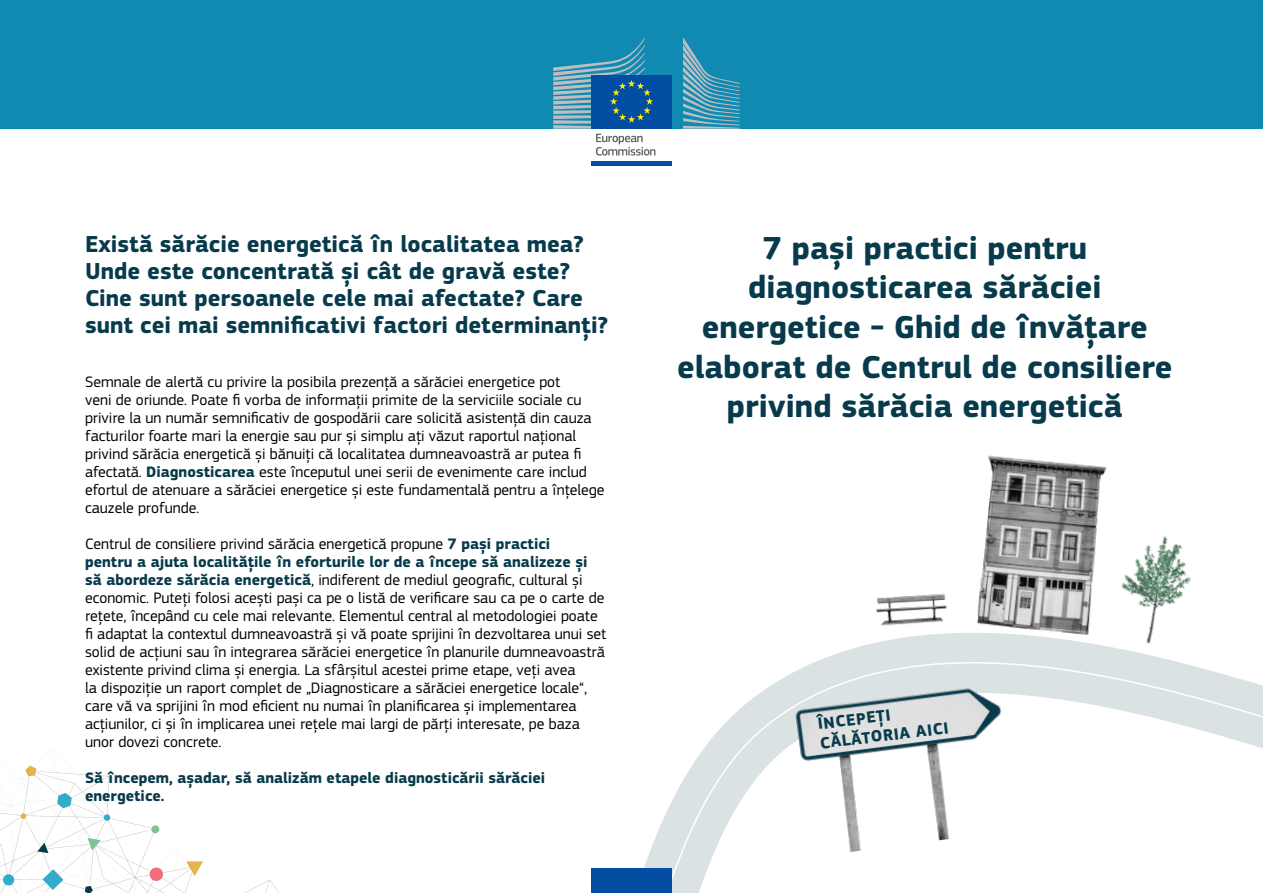
<style>
.page{position:relative;width:1263px;height:893px;background:#fff}
.page>*{position:absolute;margin:0;border:0;box-sizing:border-box;transform-origin:0 0}
.t1{font:700 33px/39.6px "EC Square Sans Pro";color:#073b4c;text-align:center}
.t2{font:700 24px/27px "EC Square Sans Pro";color:#073b4c}
.t3{font:700 16.95px/19.5px "EC Square Sans Pro";color:#073b4c}
.t4{font:15.75px/18px "EC Square Sans Pro";color:#000}
.t5{font:700 15.75px/18px "EC Square Sans Pro";color:#073b4c}
.s1{font-weight:700;color:#073b4c}
</style>
<div class="page">
<svg style="left:644px;top:633px;width:619px;height:260px"></svg>
<svg style="left:0;top:749px;width:279px;height:144px"></svg>
<svg style="left:57px;top:793px;width:15px;height:15px"></svg>
<svg style="left:88px;top:838px;width:13px;height:12px"></svg>
<svg style="left:37px;top:843px;width:11px;height:10px"></svg>
<svg style="left:186px;top:861px;width:17px;height:15px"></svg>
<svg style="left:103px;top:814px;width:8px;height:7px"></svg>
<svg style="left:149px;top:867px;width:15px;height:15px"></svg>
<svg style="left:2px;top:873px;width:13px;height:13px"></svg>
<svg style="left:151px;top:825px;width:9px;height:9px"></svg>
<svg style="left:20px;top:813px;width:7px;height:6px"></svg>
<svg style="left:43px;top:869px;width:20px;height:21px"></svg>
<svg style="left:85px;top:886px;width:8px;height:7px"></svg>
<svg style="left:25px;top:765px;width:11px;height:11px"></svg>
<div style="left:0;top:0;width:1263px;height:128px;background:#118ab2"></div>
<div style="left:591px;top:868px;width:81px;height:25px;background:#034ea2"></div>
<div style="left:591px;top:75px;width:81px;height:54px;background:#034ea2"></div>
<hr style="left:591px;top:162px;width:81px;height:4px;background:#034ea2">
<svg style="left:683px;top:37px;width:57px;height:92px"></svg>
<svg style="left:553px;top:37px;width:102px;height:119px"></svg>
<img style="left:960px;top:455px;width:172px;height:212px">
<img style="left:748px;top:634px;width:282px;height:228px">
<img style="left:876px;top:593px;width:71px;height:33px">
<img style="left:1109px;top:523px;width:97px;height:133px">
<h2 class="t2" style="left:85px;top:231px;width:525px">Există sărăcie energetică în localitatea mea?<br>Unde este concentrată și cât de gravă este?<br>Cine sunt persoanele cele mai afectate? Care sunt cei mai semnificativi factori determinanți?</h2>
<p class="t4" style="left:85px;top:373px;width:521px">Semnale de alertă cu privire la posibila prezență a sărăciei energetice pot<br>veni de oriunde. Poate fi vorba de informații primite de la serviciile sociale cu privire la un număr semnificativ de gospodării care solicită asistență din cauza facturilor foarte mari la energie sau pur și simplu ați văzut raportul național privind sărăcia energetică și bănuiți că localitatea dumneavoastră ar putea fi afectată. <span class="s1">Diagnosticarea</span> este începutul unei serii de evenimente care includ efortul de atenuare a sărăciei energetice și este fundamentală pentru a înțelege cauzele profunde.</p>
<p class="t4" style="left:85px;top:535px;width:523px">Centrul de consiliere privind sărăcia energetică propune <span class="s1">7 pași practici<br>pentru a ajuta localitățile în eforturile lor de a începe să analizeze și să abordeze sărăcia energetică</span>, indiferent de mediul geografic, cultural și economic. Puteți folosi acești pași ca pe o listă de verificare sau ca pe o carte de rețete, începând cu cele mai relevante. Elementul central al metodologiei poate fi adaptat la contextul dumneavoastră și vă poate sprijini în dezvoltarea unui set solid de acțiuni sau în integrarea sărăciei energetice în planurile dumneavoastră existente privind clima și energia. La sfârșitul acestei prime etape, veți avea<br>la dispoziție un raport complet de „Diagnosticare a sărăciei energetice locale“, care vă va sprijini în mod eficient nu numai în planificarea și implementarea acțiunilor, ci și în implicarea unei rețele mai largi de părți interesate, pe baza unor dovezi concrete.</p>
<p class="t5" style="left:85px;top:769px;width:462px">Să începem, așadar, să analizăm etapele diagnosticării sărăciei energetice.</p>
<h1 class="t1" style="left:677px;top:229px;width:497px">7 pași practici pentru diagnosticarea sărăciei energetice - Ghid de învățare elaborat de Centrul de consiliere privind sărăcia energetică</h1>
<p class="t3" style="left:816px;top:715px;width:131px;rotate:-7deg">ÎNCEPEȚI<br>CĂLĂTORIA AICI</p>
</div>
